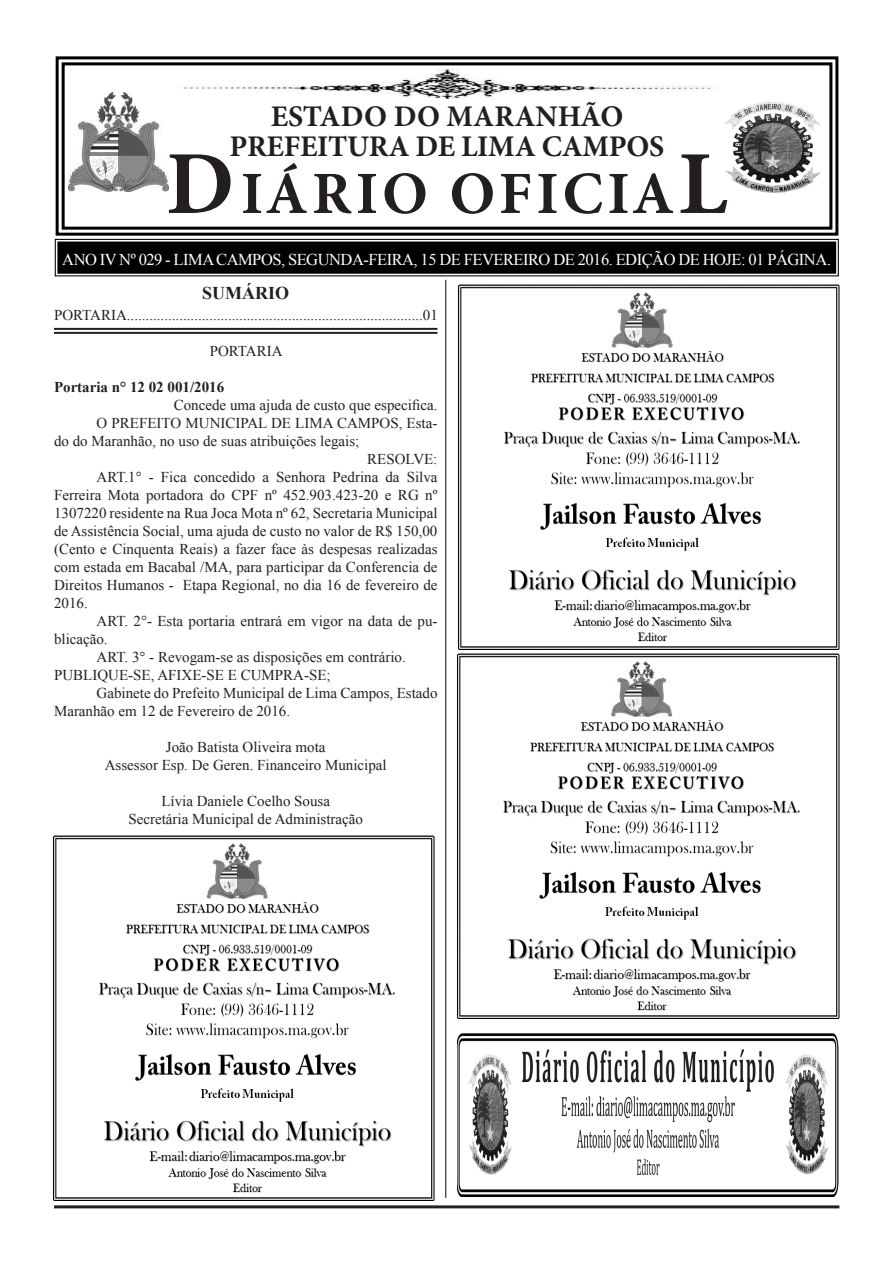
<style>
.page{position:relative;width:893px;height:1263px;background:#fff}
.page>*{position:absolute;margin:0;border:0;box-sizing:border-box;transform-origin:0 0}
.t1{font:700 60px "Minion Pro";letter-spacing:.06em;color:#231f20}
.t2{font:700 30px "Minion Pro";letter-spacing:-.01em;color:#231f20}
.t3{font:700 18px "Times New Roman";color:#231f20}
.t4{font:16.5px "Times New Roman";letter-spacing:-.03em;color:#fff}
.t5{font:15px/18px "Times New Roman";color:#231f20}
.t6{font:700 15px "Times New Roman";color:#231f20}
.s1{font-size:90px}
</style>
<div class="page">
<svg style="left:55px;top:56px;width:784px;height:180px"></svg>
<div style="left:62px;top:62px;width:770px;height:168px;border:3px solid #000"></div>
<svg style="left:54px;top:238px;width:785px;height:39px;background:#242424"></svg>
<div style="left:57px;top:241px;width:779px;height:33px;border:2px solid #000"></div>
<div style="left:61px;top:245px;width:771px;height:25px;border:1px solid #000"></div>
<img style="left:717px;top:97px;width:108px;height:103px">
<hr style="left:54px;top:1205px;width:785px;height:3px;background:#231f20">
<img style="left:68px;top:93px;width:101px;height:98px">
<img style="left:170px;top:69px;width:552px;height:30px">
<hr style="left:54px;top:328px;width:383px;height:2px;background:#231f20">
<hr style="left:54px;top:332px;width:383px;height:2px;background:#231f20">
<hr style="left:445px;top:280px;width:1px;height:918px;background:#231f20">
<img style="left:457px;top:654px;width:383px;height:364px">
<img style="left:458px;top:284px;width:382px;height:365px">
<img style="left:53px;top:836px;width:382px;height:364px">
<img style="left:457px;top:1033px;width:382px;height:163px">
<p class="t2" style="left:271px;top:95px;width:354px">ESTADO DO MARANHÃO</p>
<p class="t2" style="left:230px;top:125px;width:436px">PREFEITURA DE LIMA CAMPOS</p>
<p class="t1" style="left:166px;top:151px;width:563px"><span class="s1">D</span>IÁRIO OFICIA<span class="s1">L</span></p>
<p class="t4" style="left:62px;top:249px;width:770px">ANO IV Nº 029 - LIMA CAMPOS, SEGUNDA-FEIRA, 15 DE FEVEREIRO DE 2016. EDIÇÃO DE HOJE: 01 PÁGINA.</p>
<p class="t3" style="left:202px;top:280px;width:88px">SUMÁRIO</p>
<p class="t5" style="left:54px;top:306px;width:385px">PORTARIA...............................................................................01</p>
<p class="t5" style="left:210px;top:342px;width:74px">PORTARIA</p>
<p class="t6" style="left:54px;top:376px;width:172px">Portaria n° 12 02 001/2016</p>
<p class="t5" style="left:174px;top:396px;width:265px">Concede uma ajuda de custo que especifica.</p>
<p class="t5" style="left:54px;top:414px;width:385px;text-indent:43px">O PREFEITO MUNICIPAL DE LIMA CAMPOS, Esta&shy;do do Maranhão, no uso de suas atribuições legais;</p>
<p class="t5" style="left:367px;top:450px;width:72px">RESOLVE:</p>
<p class="t5" style="left:54px;top:468px;width:385px;text-align:justify;text-indent:43px">ART.1° - Fica concedido a Senhora Pedrina da Silva Ferreira Mota portadora do CPF nº 452.903.423-20 e RG nº 1307220 residente na Rua Joca Mota nº 62, Secretaria Municipal de Assistência Social, uma ajuda de custo no valor de R$ 150,00 (Cento e Cinquenta Reais) a fazer face às despesas realizadas com estada em Bacabal /MA, para participar da Conferencia de Direitos Humanos - Etapa Regional, no dia 16 de fevereiro de 2016.</p>
<p class="t5" style="left:54px;top:612px;width:385px;text-indent:43px">ART. 2°- Esta portaria entrará em vigor na data de pu&shy;blicação.</p>
<p class="t5" style="left:97px;top:648px;width:311px">ART. 3° - Revogam-se as disposições em contrário.</p>
<p class="t5" style="left:54px;top:666px;width:278px">PUBLIQUE-SE, AFIXE-SE E CUMPRA-SE;</p>
<p class="t5" style="left:54px;top:684px;width:385px;text-indent:43px">Gabinete do Prefeito Municipal de Lima Campos, Estado<br>Maranhão em 12 de Fevereiro de 2016.</p>
<p class="t5" style="left:166px;top:738px;width:161px">João Batista Oliveira mota</p>
<p class="t5" style="left:105px;top:756px;width:284px">Assessor Esp. De Geren. Financeiro Municipal</p>
<p class="t5" style="left:161px;top:792px;width:170px">Lívia Daniele Coelho Sousa</p>
<p class="t5" style="left:128px;top:810px;width:236px">Secretária Municipal de Administração</p>
</div>
